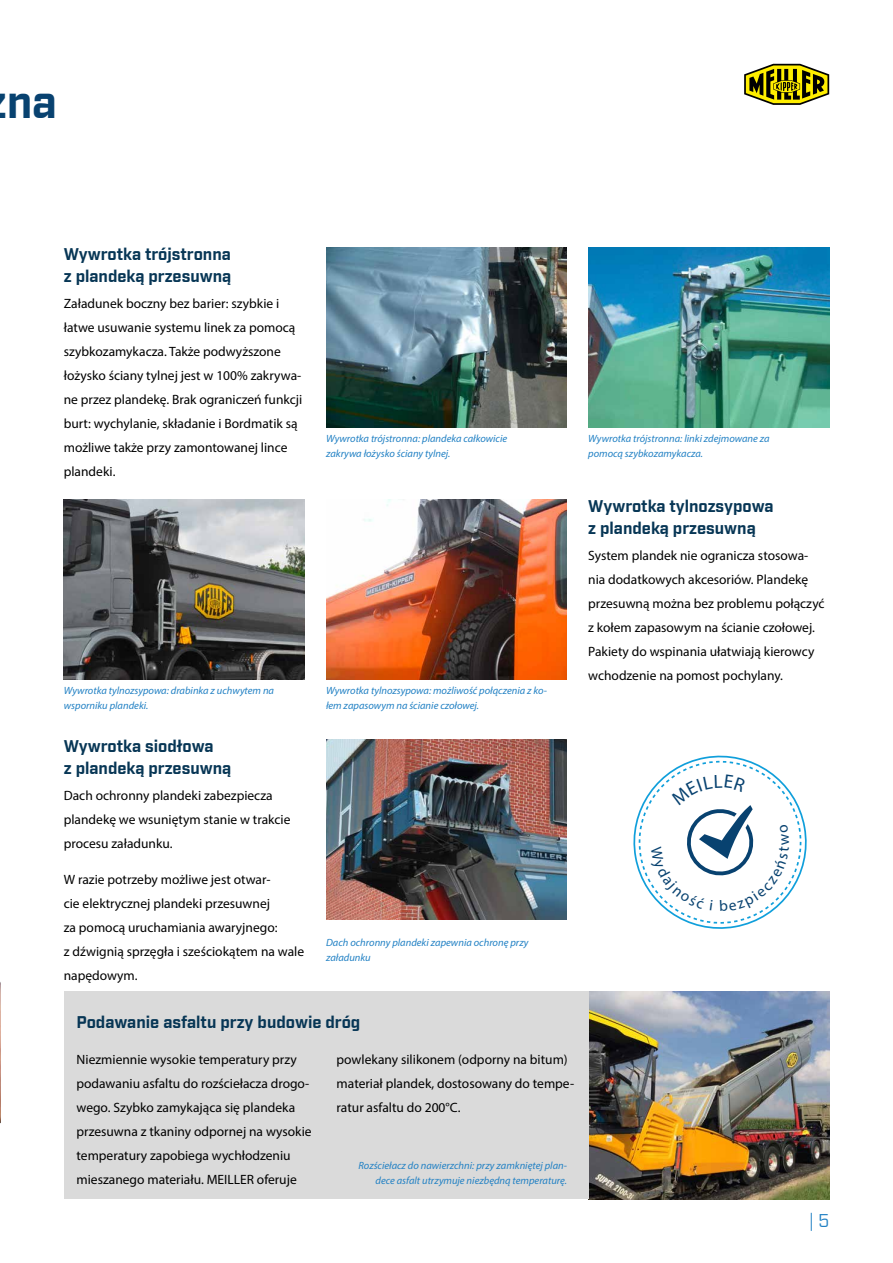
<style>
.page{position:relative;width:893px;height:1263px;background:#fff}
.page>*{position:absolute;margin:0;border:0;box-sizing:border-box;transform-origin:0 0}
.t1{font:700 45px "Industry";color:#084270}
.t2{font:18px "Industry";color:#2281c4}
.t3{font:700 16.5px/22.5px "Industry";color:#073655}
.t4{font:13.5px/24px "Myriad Pro";color:#000}
.t5{font:italic 10.5px/15px "Myriad Pro";color:#2281c4}
</style>
<div class="page">
<img style="left:0;top:982px;width:1px;height:142px">
<img style="left:326px;top:247px;width:241px;height:181px">
<img style="left:588px;top:992px;width:241px;height:207px">
<img style="left:326px;top:500px;width:241px;height:180px">
<img style="left:64px;top:499px;width:241px;height:181px">
<img style="left:326px;top:740px;width:241px;height:180px">
<img style="left:588px;top:248px;width:241px;height:180px">
<div style="left:64px;top:992px;width:524px;height:207px;background:#dadada"></div>
<svg style="left:744px;top:64px;width:85px;height:41px"></svg>
<svg style="left:633px;top:755px;width:174px;height:174px"></svg>
<h1 class="t1" style="left:7px;top:74px;width:52px">na</h1>
<p class="t3" style="left:64px;top:243px;width:169px">Wywrotka trójstronna z plandeką przesuwną</p>
<p class="t4" style="left:64px;top:291px;width:240px">Załadunek boczny bez barier: szybkie i łatwe usuwanie systemu linek za pomocą szybkozamykacza. Także podwyższone łożysko ściany tylnej jest w 100% zakrywa&shy;ne przez plandekę. Brak ograniczeń funkcji burt: wychylanie, składanie i Bordmatik są możliwe także przy zamontowanej lince plandeki.</p>
<p class="t5" style="left:64px;top:683px;width:212px">Wywrotka tylnozsypowa: drabinka z uchwytem na wsporniku plandeki.</p>
<p class="t5" style="left:326px;top:430px;width:183px">Wywrotka trójstronna: plandeka całkowicie zakrywa łożysko ściany tylnej.</p>
<p class="t5" style="left:588px;top:430px;width:183px">Wywrotka trójstronna: linki zdejmowane za pomocą szybkozamykacza.</p>
<p class="t5" style="left:326px;top:683px;width:222px">Wywrotka tylnozsypowa: możliwość połączenia z ko&shy;łem zapasowym na ścianie czołowej.</p>
<p class="t3" style="left:588px;top:495px;width:187px">Wywrotka tylnozsypowa z plandeką przesuwną</p>
<p class="t4" style="left:588px;top:543px;width:238px">System plandek nie ogranicza stosowa&shy;nia dodatkowych akcesoriów. Plandekę przesuwną można bez problemu połączyć z kołem zapasowym na ścianie czołowej.<br>Pakiety do wspinania ułatwiają kierowcy wchodzenie na pomost pochylany.</p>
<p class="t3" style="left:64px;top:735px;width:169px">Wywrotka siodłowa<br>z plandeką przesuwną</p>
<p class="t4" style="left:64px;top:783px;width:228px">Dach ochronny plandeki zabezpiecza plandekę we wsuniętym stanie w trakcie procesu załadunku.</p>
<p class="t4" style="left:64px;top:867px;width:242px">W razie potrzeby możliwe jest otwar-<br>cie elektrycznej plandeki przesuwnej<br>za pomocą uruchamiania awaryjnego:<br>z dźwignią sprzęgła i sześciokątem na wale napędowym.</p>
<p class="t3" style="left:77px;top:1011px;width:285px">Podawanie asfaltu przy budowie dróg</p>
<p class="t4" style="left:77px;top:1047px;width:237px">Niezmiennie wysokie temperatury przy podawaniu asfaltu do rozściełacza drogo&shy;wego. Szybko zamykająca się plandeka przesuwna z tkaniny odpornej na wysokie temperatury zapobiega wychłodzeniu mieszanego materiału. MEILLER oferuje</p>
<p class="t4" style="left:337px;top:1047px;width:239px">powlekany silikonem (odporny na bitum) materiał plandek, dostosowany do tempe&shy;ratur asfaltu do 200°C.</p>
<p class="t5" style="left:326px;top:934px;width:204px">Dach ochronny plandeki zapewnia ochronę przy załadunku</p>
<p class="t5" style="left:358px;top:1157px;width:210px;text-align:right">Rozściełacz do nawierzchni: przy zamkniętej plan&shy;dece asfalt utrzymuje niezbędną temperaturę.</p>
<h2 class="t2" style="left:809px;top:1210px;width:22px">| 5</h2>
</div>
